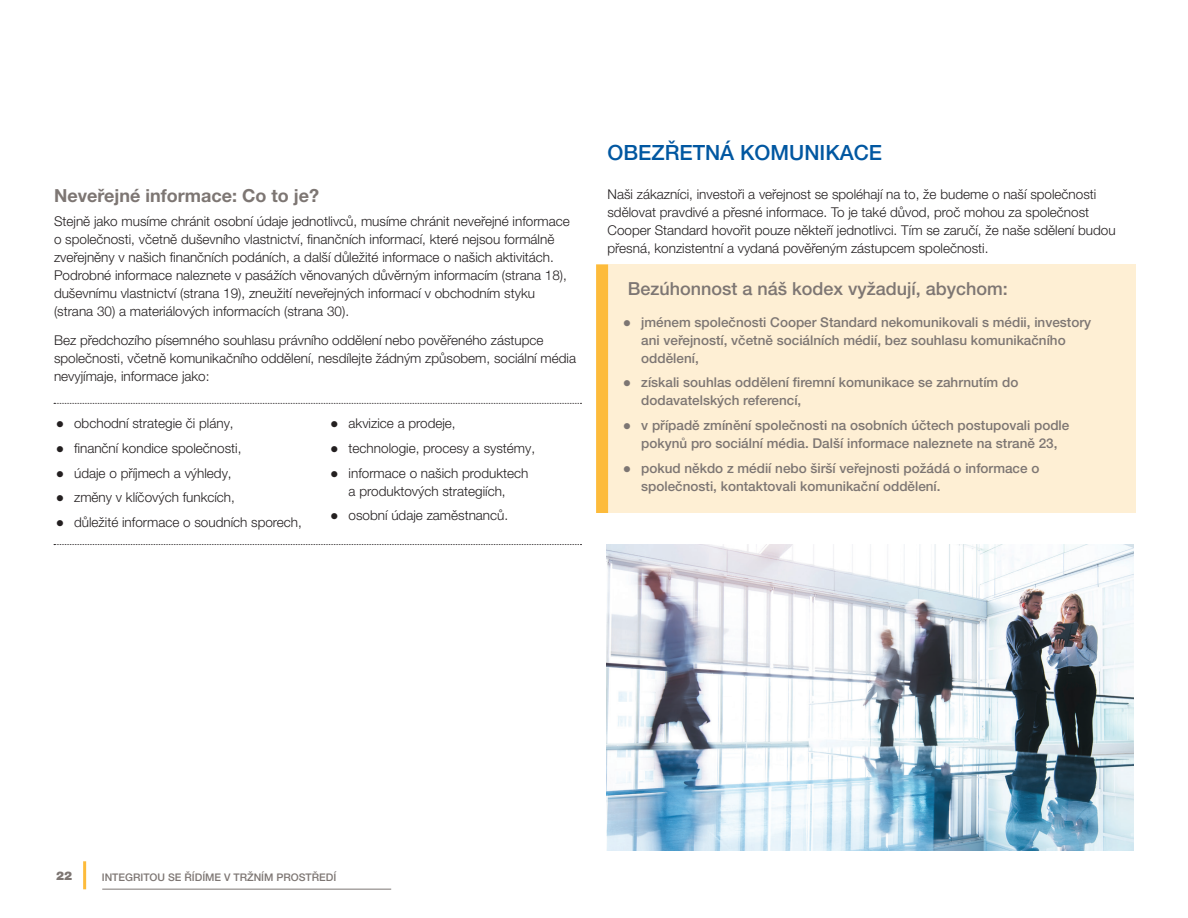
<style>
.page{position:relative;width:1188px;height:918px;background:#fff}
.page>*{position:absolute;margin:0;border:0;box-sizing:border-box;transform-origin:0 0}
.t1{font:500 21px "Helvetica Neue LT Pro";color:#0157a1}
.t2{font:500 18px "Helvetica Neue LT Pro";color:#7d7673}
.t3{font:700 18px "Helvetica Neue LT Pro";color:#7d7673}
.t4{font:300 13.5px/18px "Helvetica Neue LT Pro";color:#231f20}
.t5{font:500 13.5px/18px "Helvetica Neue LT Pro";color:#7d7673}
.t6{font:900 12px "Helvetica Neue LT Pro";color:#7d7673}
.t7{font:500 10.5px "Helvetica Neue LT Pro";color:#7d7673}
</style>
<div class="page">
<hr style="left:102px;top:889px;width:289px;height:1px;background:#7d7673">
<hr style="left:83px;top:861px;width:3px;height:28px;background:#fdbb3b">
<div style="left:608px;top:264px;width:528px;height:249px;background:#feefd4"></div>
<div style="left:596px;top:264px;width:12px;height:249px;background:#fdbb3b"></div>
<svg style="left:54px;top:403px;width:527px;height:1px"></svg>
<svg style="left:54px;top:544px;width:527px;height:1px"></svg>
<img style="left:607px;top:545px;width:527px;height:305px">
<h2 class="t3" style="left:54px;top:184px;width:267px">Neveřejné informace: Co to je?</h2>
<p class="t4" style="left:54px;top:212px;width:517px">Stejně jako musíme chránit osobní údaje jednotlivců, musíme chránit neveřejné informace o společnosti, včetně duševního vlastnictví, finančních informací, které nejsou formálně zveřejněny v našich finančních podáních, a další důležité informace o našich aktivitách.<br>Podrobné informace naleznete v pasážích věnovaných důvěrným informacím (strana 18), duševnímu vlastnictví (strana 19), zneužití neveřejných informací v obchodním styku (strana 30) a materiálových informacích (strana 30).</p>
<p class="t4" style="left:54px;top:331px;width:524px">Bez předchozího písemného souhlasu právního oddělení nebo pověřeného zástupce společnosti, včetně komunikačního oddělení, nesdílejte žádným způsobem, sociální média nevyjímaje, informace jako:</p>
<p class="t4" style="left:56px;top:414px;width:179px">● obchodní strategie či plány,</p>
<p class="t4" style="left:56px;top:439px;width:187px">● finanční kondice společnosti,</p>
<p class="t4" style="left:56px;top:463px;width:177px">● údaje o příjmech a výhledy,</p>
<p class="t4" style="left:56px;top:488px;width:180px">● změny v klíčových funkcích,</p>
<p class="t4" style="left:56px;top:513px;width:247px">● důležité informace o soudních sporech,</p>
<p class="t4" style="left:331px;top:414px;width:127px">● akvizice a prodeje,</p>
<p class="t4" style="left:331px;top:439px;width:206px">● technologie, procesy a systémy,</p>
<p class="t4" style="left:331px;top:463px;width:199px;text-align:center">● informace o našich produktech a produktových strategiích,</p>
<p class="t4" style="left:331px;top:506px;width:179px">● osobní údaje zaměstnanců.</p>
<h1 class="t1" style="left:608px;top:140px;width:276px">OBEZŘETNÁ KOMUNIKACE</h1>
<p class="t4" style="left:608px;top:185px;width:510px">Naši zákazníci, investoři a veřejnost se spoléhají na to, že budeme o naší společnosti sdělovat pravdivé a přesné informace. To je také důvod, proč mohou za společnost Cooper Standard hovořit pouze někteří jednotlivci. Tím se zaručí, že naše sdělení budou přesná, konzistentní a vydaná pověřeným zástupcem společnosti.</p>
<h2 class="t2" style="left:628px;top:278px;width:382px">Bezúhonnost a náš kodex vyžadují, abychom:</h2>
<p class="t5" style="left:641px;top:313px;width:451px;text-indent:-18px">● jménem společnosti Cooper Standard nekomunikovali s médii, investory ani veřejností, včetně sociálních médií, bez souhlasu komunikačního oddělení,</p>
<p class="t5" style="left:641px;top:373px;width:379px;text-indent:-18px">● získali souhlas oddělení firemní komunikace se zahrnutím do dodavatelských referencí,</p>
<p class="t5" style="left:623px;top:416px;width:448px;text-align:center">● v případě zmínění společnosti na osobních účtech postupovali podle pokynů pro sociální média. Další informace naleznete na straně 23,</p>
<p class="t5" style="left:641px;top:459px;width:400px;text-indent:-18px">● pokud někdo z médií nebo širší veřejnosti požádá o informace o společnosti, kontaktovali komunikační oddělení.</p>
<p class="t6" style="left:56px;top:869px;width:18px">22</p>
<p class="t7" style="left:102px;top:871px;width:236px">INTEGRITOU SE ŘÍDÍME V TRŽNÍM PROSTŘEDÍ</p>
</div>
